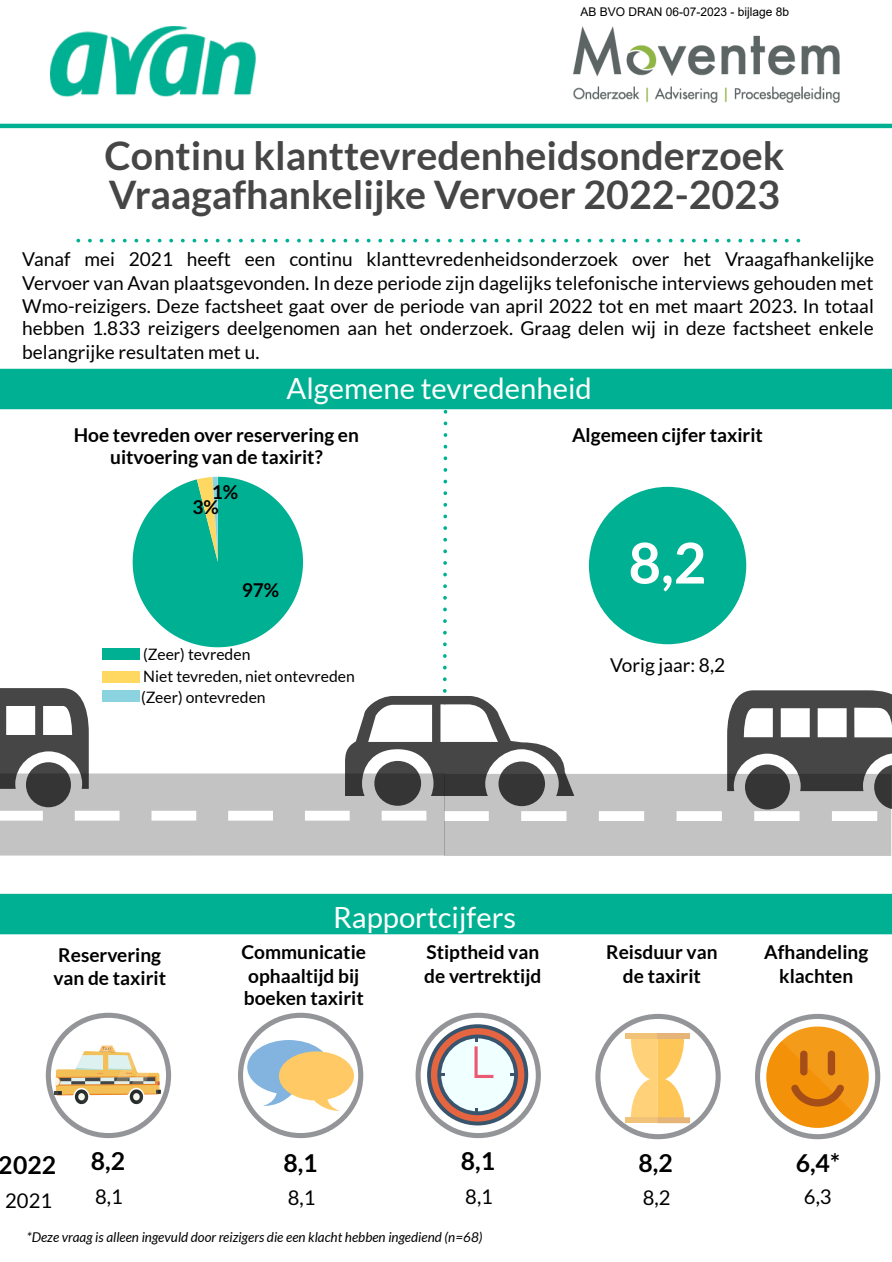
<style>
.page{position:relative;width:892px;height:1262px;background:#fff}
.page>*{position:absolute;margin:0;border:0;box-sizing:border-box;transform-origin:0 0}
.t1{font:700 56.2px "Lato";color:#fff}
.t2{font:700 39.35px "Lato";color:#464646}
.t3{font:29.2px "Lato";color:#fff}
.t4{font:700 24.7px "Lato";color:#000}
.t5{font:20.25px "Lato";color:#000}
.t6{font:19.1px/23.1px "Lato";color:#000;text-align:justify}
.t7{font:700 19.1px/23.6px "Lato";color:#000}
.t8{font:15.75px/22.5px "Lato";color:#000}
.t9{font:italic 13.5px "Lato";color:#000}
.t10{font:12px "Arial";color:#000}
</style>
<div class="page">
<hr style="left:0;top:124px;width:891px;height:4px;background:#00b092">
<svg style="left:76px;top:239px;width:724px;height:3px"></svg>
<div style="left:0;top:369px;width:891px;height:40px;background:#00b092"></div>
<img style="left:573px;top:27px;width:267px;height:75px">
<img style="left:51px;top:27px;width:204px;height:70px">
<svg style="left:238px;top:1012px;width:125px;height:126px"></svg>
<svg style="left:755px;top:1013px;width:125px;height:126px"></svg>
<div style="left:0;top:893px;width:891px;height:41px;background:#00b092"></div>
<svg style="left:416px;top:1012px;width:125px;height:126px"></svg>
<svg style="left:595px;top:1013px;width:126px;height:126px"></svg>
<div style="left:625px;top:1117px;width:32px;height:6px;background:#f1c378"></div>
<div style="left:657px;top:1117px;width:33px;height:6px;background:#e5b478"></div>
<div style="left:625px;top:1033px;width:32px;height:6px;background:#f1c378"></div>
<div style="left:657px;top:1033px;width:33px;height:6px;background:#e5b478"></div>
<svg style="left:0;top:410px;width:891px;height:446px"></svg>
<svg style="left:46px;top:1012px;width:125px;height:126px"></svg>
<p class="t10" style="left:580px;top:3px;width:210px">AB BVO DRAN 06-07-2023 - bijlage 8b</p>
<p class="t2" style="left:105px;top:131px;width:681px">Continu klanttevredenheidsonderzoek</p>
<p class="t2" style="left:109px;top:170px;width:673px">Vraagafhankelijke Vervoer 2022-2023</p>
<p class="t6" style="left:22px;top:247px;width:853px">Vanaf mei 2021 heeft een continu klanttevredenheidsonderzoek over het Vraagafhankelijke Vervoer van Avan plaatsgevonden. In deze periode zijn dagelijks telefonische interviews gehouden met Wmo-reizigers. Deze factsheet gaat over de periode van april 2022 tot en met maart 2023. In totaal</p>
<p class="t6" style="left:22px;top:316px;width:853px;line-height:23.6px">hebben 1.833 reizigers deelgenomen aan het onderzoek. Graag delen wij in deze factsheet enkele belangrijke resultaten met u.</p>
<p class="t3" style="left:287px;top:370px;width:307px">Algemene tevredenheid</p>
<p class="t7" style="left:74px;top:422px;width:287px">Hoe tevreden over reservering en</p>
<p class="t7" style="left:110px;top:445px;width:214px">uitvoering van de taxirit?</p>
<p class="t7" style="left:572px;top:422px;width:192px">Algemeen cijfer taxirit</p>
<p class="t7" style="left:212px;top:480px;width:28px">1%</p>
<p class="t7" style="left:192px;top:494px;width:28px">3%</p>
<p class="t7" style="left:242px;top:578px;width:39px">97%</p>
<p class="t8" style="left:143px;top:642px;width:213px">(Zeer) tevreden<br>Niet tevreden, niet ontevreden</p>
<p class="t8" style="left:141px;top:685px;width:126px">(Zeer) ontevreden</p>
<p class="t1" style="left:628px;top:528px;width:79px">8,2</p>
<p class="t6" style="left:610px;top:653px;width:117px">Vorig jaar: 8,2</p>
<p class="t7" style="left:58px;top:943px;width:104px">Reservering</p>
<p class="t7" style="left:53px;top:965px;width:114px">van de taxirit</p>
<p class="t3" style="left:333px;top:898px;width:184px">Rapportcijfers</p>
<p class="t7" style="left:424px;top:939px;width:119px">Stiptheid van de vertrektijd</p>
<p class="t7" style="left:241px;top:939px;width:126px;text-align:center">Communicatie ophaaltijd bij</p>
<p class="t7" style="left:244px;top:986px;width:121px">boeken taxirit</p>
<p class="t7" style="left:606px;top:939px;width:113px">Reisduur van</p>
<p class="t7" style="left:623px;top:963px;width:80px">de taxirit</p>
<p class="t7" style="left:764px;top:939px;width:106px">Afhandeling</p>
<p class="t7" style="left:779px;top:963px;width:76px">klachten</p>
<p class="t4" style="left:91px;top:1146px;width:36px">8,2</p>
<p class="t4" style="left:283px;top:1147px;width:36px">8,1</p>
<p class="t4" style="left:461px;top:1146px;width:36px">8,1</p>
<p class="t4" style="left:638px;top:1147px;width:36px">8,2</p>
<p class="t4" style="left:796px;top:1147px;width:46px">6,4*</p>
<p class="t4" style="left:-1px;top:1149px;width:59px">2022</p>
<p class="t5" style="left:5px;top:1187px;width:48px">2021</p>
<p class="t5" style="left:95px;top:1184px;width:29px">8,1</p>
<p class="t5" style="left:288px;top:1185px;width:29px">8,1</p>
<p class="t5" style="left:465px;top:1184px;width:29px">8,1</p>
<p class="t5" style="left:643px;top:1185px;width:29px">8,2</p>
<p class="t5" style="left:804px;top:1184px;width:29px">6,3</p>
<p class="t9" style="left:27px;top:1229px;width:457px">*Deze vraag is alleen ingevuld door reizigers die een klacht hebben ingediend (n=68)</p>
</div>
